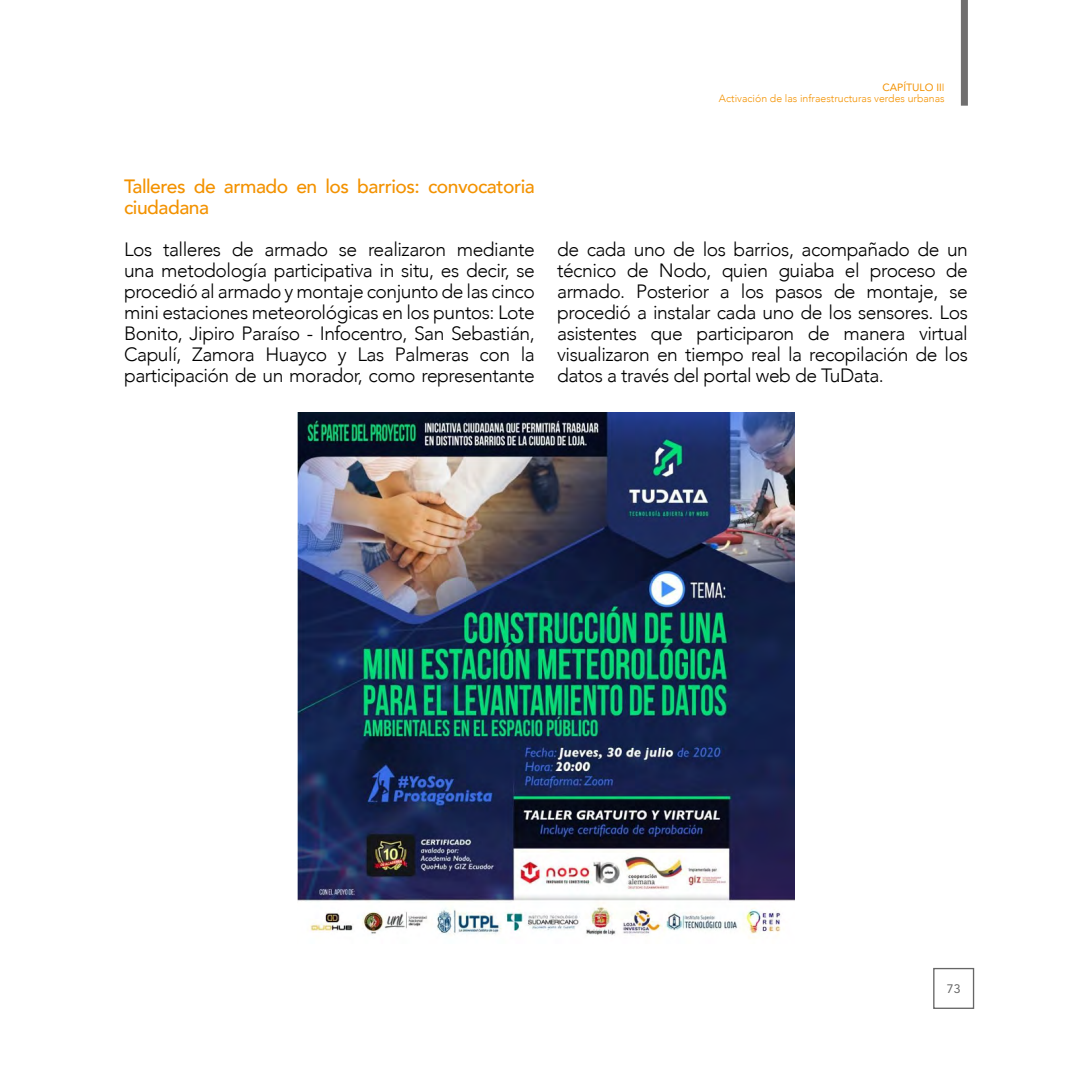
<style>
.page{position:relative;width:1092px;height:1092px;background:#fff}
.page>*{position:absolute;margin:0;border:0;box-sizing:border-box;transform-origin:0 0}
.t1{font:300 19.25px/21px "Avenir";letter-spacing:-.025em;color:#000;text-align:justify}
.t2{font:500 19.25px/21px "Avenir";letter-spacing:-.025em;color:#f39200}
.t3{font:12.25px "Avenir LT Std";color:#666}
.t4{font:300 10.5px/10.5px "Avenir";color:#f39200;text-align:right}
.s1{font-weight:400}
</style>
<div class="page">
<div style="left:960px;top:0;width:7px;height:106px;background:#706f6f"></div>
<div style="left:933px;top:967px;width:41px;height:41px;border:1px solid #666"></div>
<img style="left:298px;top:412px;width:496px;height:526px">
<p class="t4" style="left:719px;top:82px;width:227px"><span class="s1">CAPÍTULO II</span>I<br>Activación de las infraestructuras verdes urbanas</p>
<p class="t2" style="left:124px;top:175px;width:412px">Talleres de armado en los barrios: convocatoria ciudadana</p>
<p class="t1" style="left:124px;top:239px;width:412px">Los talleres de armado se realizaron mediante una metodología participativa in situ, es decir, se procedió al armado y montaje conjunto de las cinco mini estaciones meteorológicas en los puntos: Lote Bonito, Jipiro Paraíso - Infocentro, San Sebastián, Capulí, Zamora Huayco y Las Palmeras con la participación de un morador, como representante</p>
<p class="t1" style="left:557px;top:239px;width:412px">de cada uno de los barrios, acompañado de un técnico de Nodo, quien guiaba el proceso de armado. Posterior a los pasos de montaje, se procedió a instalar cada uno de los sensores. Los asistentes que participaron de manera virtual visualizaron en tiempo real la recopilación de los datos a través del portal web de TuData.</p>
<p class="t3" style="left:946px;top:981px;width:15px">73</p>
</div>
